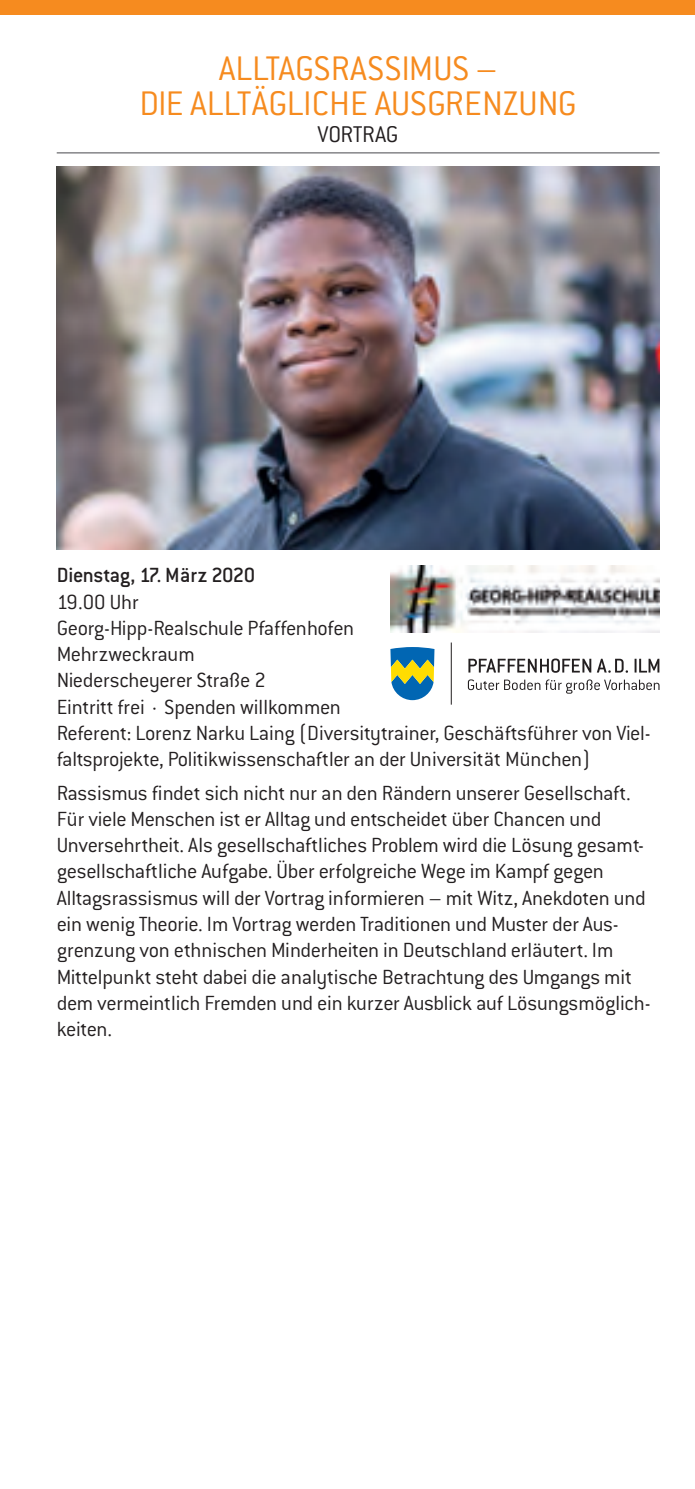
<style>
.page{position:relative;width:695px;height:1489px;background:#fff}
.page>*{position:absolute;margin:0;border:0;box-sizing:border-box;transform-origin:0 0}
.t1{font:300 37.5px/35px "Conduit ITC Std";letter-spacing:-.01em;color:#f68b1f;text-align:center}
.t2{font:300 25px "Conduit ITC Std";letter-spacing:-.015em;color:#231f20}
.t3{font:300 22.5px/26.2px "Conduit ITC Std";letter-spacing:-.015em;color:#231f20}
.t4{font:500 22.5px "Conduit ITC Std";letter-spacing:-.02em;color:#231f20}
</style>
<div class="page">
<hr style="left:57px;top:152px;width:602px;height:1px;background:#6c6d70">
<div style="left:0;top:0;width:694px;height:14px;background:#f68b1f"></div>
<img style="left:57px;top:167px;width:602px;height:382px">
<img style="left:390px;top:565px;width:269px;height:67px">
<svg style="left:390px;top:647px;width:44px;height:53px;background:#689a8a"></svg>
<svg style="left:468px;top:658px;width:160px;height:14px"></svg>
<svg style="left:634px;top:658px;width:25px;height:14px"></svg>
<svg style="left:468px;top:679px;width:191px;height:14px"></svg>
<hr style="left:451px;top:642px;width:1px;height:62px;background:#231f20">
<h1 class="t1" style="left:139px;top:55px;width:439px">ALLTAGSRASSIMUS –<br>DIE ALLTÄGLICHE AUSGRENZUNG</h1>
<p class="t2" style="left:317px;top:126px;width:83px">VORTRAG</p>
<p class="t4" style="left:57px;top:566px;width:200px">Dienstag, 17. März 2020</p>
<p class="t3" style="left:57px;top:591px;width:595px">19.00 Uhr<br>Georg-Hipp-Realschule Pfaffenhofen<br>Mehrzweckraum<br>Niederscheyerer Straße 2<br>Eintritt frei · Spenden willkommen<br>Referent: Lorenz Narku Laing (Diversitytrainer, Geschäftsführer von Viel&shy;faltsprojekte, Politikwissenschaftler an der Universität München)</p>
<p class="t3" style="left:57px;top:782px;width:595px">Rassismus findet sich nicht nur an den Rändern unserer Gesellschaft.<br>Für viele Menschen ist er Alltag und entscheidet über Chancen und Unversehrtheit. Als gesellschaftliches Problem wird die Lösung gesamt&shy;gesellschaftliche Aufgabe. Über erfolgreiche Wege im Kampf gegen Alltagsrassismus will der Vortrag informieren – mit Witz, Anekdoten und ein wenig Theorie. Im Vortrag werden Traditionen und Muster der Aus&shy;grenzung von ethnischen Minderheiten in Deutschland erläutert. Im Mittelpunkt steht dabei die analytische Betrachtung des Umgangs mit dem vermeintlich Fremden und ein kurzer Ausblick auf Lösungsmöglich&shy;keiten.</p>
</div>
